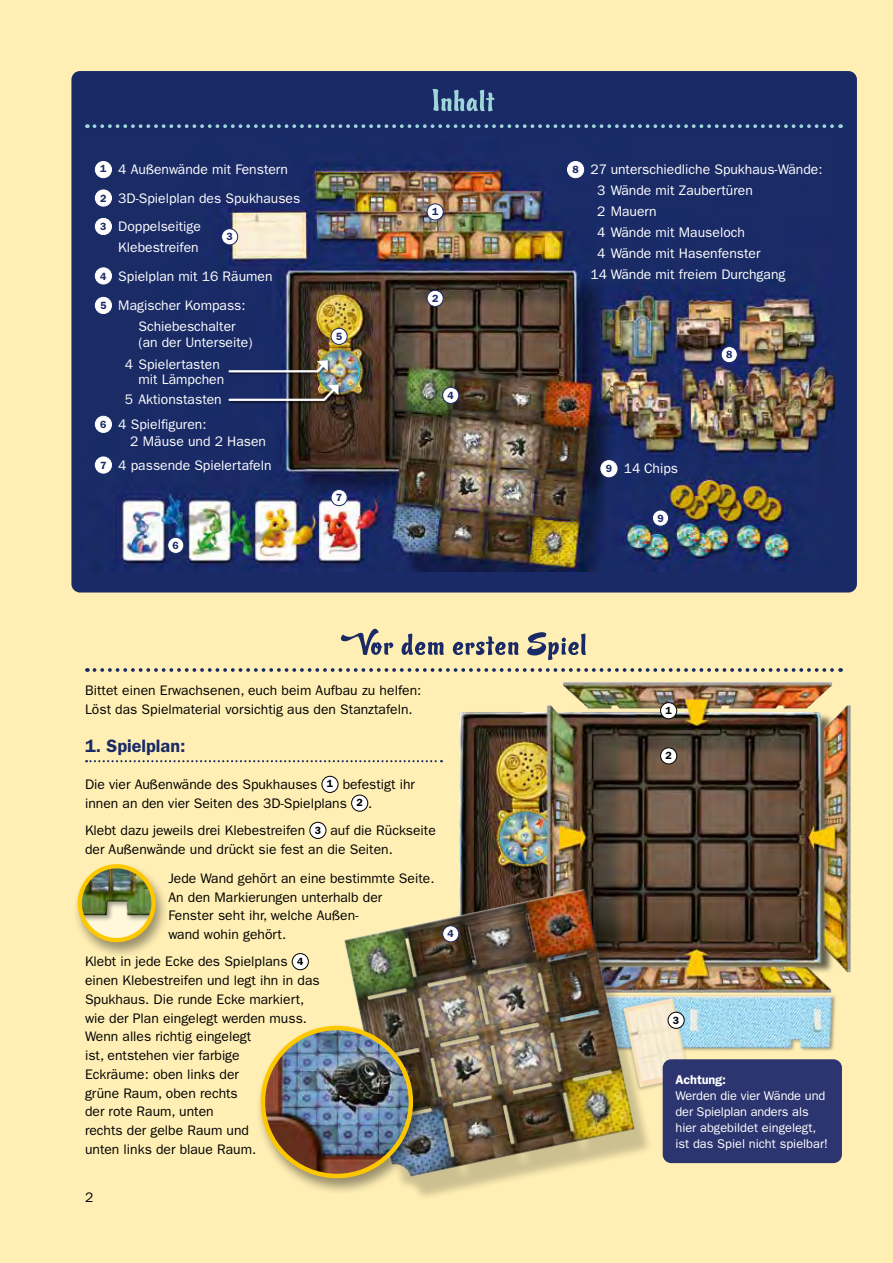
<style>
.page{position:relative;width:893px;height:1263px;background:#ffefb4}
.page>*{position:absolute;margin:0;border:0;box-sizing:border-box;transform-origin:0 0}
.t1{font:600 18px "Franklin Gothic";color:#1a2a67}
.t2{font:13.8px/18.8px "ITC Franklin Gothic Std";color:#000}
.t3{font:13.8px/28.5px "ITC Franklin Gothic Std";color:#fff}
.t4{font:12.75px/16.2px "ITC Franklin Gothic Std";color:#fff}
.t5{font:600 12.75px "Franklin Gothic";letter-spacing:-.01em;color:#fff}
.t6{font:600 10.5px "Franklin Gothic";color:#1a2a67}
.t7{font:600 10.5px "Franklin Gothic";color:#000}
.s1{font-family:"Franklin Gothic";font-weight:600;font-size:10.5px;color:#1a2a67}
.s2{font-family:"Franklin Gothic";font-weight:600;font-size:10.5px}
</style>
<div class="page">
<img style="left:697px;top:1004px;width:142px;height:57px">
<img style="left:653px;top:1004px;width:44px;height:90px">
<div style="left:668px;top:1012px;width:16px;height:16px;background:#fff;border-radius:50%"></div>
<div style="left:668px;top:1012px;width:17px;height:17px;border:1px solid #000;border-radius:50%"></div>
<svg style="left:94px;top:668px;width:356px;height:4px"></svg>
<svg style="left:341px;top:629px;width:245px;height:31px"></svg>
<svg style="left:86px;top:760px;width:356px;height:2px"></svg>
<div style="left:322px;top:776px;width:16px;height:16px;background:#fff;border-radius:50%"></div>
<div style="left:321px;top:776px;width:17px;height:17px;border:1px solid #000;border-radius:50%"></div>
<div style="left:352px;top:795px;width:16px;height:16px;background:#fff;border-radius:50%"></div>
<div style="left:351px;top:795px;width:17px;height:17px;border:1px solid #000;border-radius:50%"></div>
<div style="left:310px;top:822px;width:16px;height:16px;background:#fff;border-radius:50%"></div>
<div style="left:309px;top:822px;width:17px;height:17px;border:1px solid #000;border-radius:50%"></div>
<div style="left:292px;top:953px;width:16px;height:17px;background:#fff;border-radius:50%"></div>
<div style="left:292px;top:953px;width:17px;height:17px;border:1px solid #000;border-radius:50%"></div>
<div style="left:663px;top:1059px;width:179px;height:104px;background:#2c3570;border-radius:9px"></div>
<img style="left:453px;top:668px;width:398px;height:336px">
<div style="left:349px;top:901px;width:304px;height:300px;background:#000;opacity:.2"></div>
<img style="left:344px;top:880px;width:300px;height:304px">
<div style="left:256px;top:1024px;width:171px;height:171px;background:#000;opacity:.4"></div>
<img style="left:263px;top:1028px;width:148px;height:148px;border-radius:74px">
<div style="left:261px;top:1026px;width:152px;height:152px;border:4px solid #fec800;border-radius:50%"></div>
<div style="left:73px;top:862px;width:96px;height:97px;background:#000;opacity:.4"></div>
<svg style="left:80px;top:866px;width:74px;height:74px"></svg>
<img style="left:80px;top:866px;width:74px;height:61px">
<div style="left:78px;top:864px;width:78px;height:78px;border:4px solid #fec800;border-radius:50%"></div>
<div style="left:661px;top:703px;width:16px;height:16px;background:#fff;border-radius:50%"></div>
<div style="left:660px;top:702px;width:17px;height:17px;border:1px solid #000;border-radius:50%"></div>
<div style="left:661px;top:748px;width:16px;height:16px;background:#fff;border-radius:50%"></div>
<div style="left:660px;top:747px;width:17px;height:17px;border:1px solid #000;border-radius:50%"></div>
<div style="left:443px;top:926px;width:16px;height:16px;background:#fff;border-radius:50%"></div>
<div style="left:442px;top:925px;width:17px;height:17px;border:1px solid #1a2a67;border-radius:50%"></div>
<div style="left:71px;top:71px;width:786px;height:521px;background:#1a2a67;border-radius:9px"></div>
<svg style="left:94px;top:124px;width:747px;height:4px"></svg>
<svg style="left:432px;top:89px;width:62px;height:22px"></svg>
<img style="left:94px;top:161px;width:741px;height:411px">
<div style="left:567px;top:161px;width:17px;height:17px;background:#fff;border-radius:50%"></div>
<div style="left:567px;top:161px;width:17px;height:17px;border:1px solid #fff;border-radius:50%"></div>
<div style="left:95px;top:161px;width:16px;height:17px;background:#fff;border-radius:50%"></div>
<div style="left:95px;top:161px;width:17px;height:17px;border:1px solid #fff;border-radius:50%"></div>
<div style="left:95px;top:190px;width:16px;height:16px;background:#fff;border-radius:50%"></div>
<div style="left:95px;top:190px;width:17px;height:17px;border:1px solid #fff;border-radius:50%"></div>
<div style="left:95px;top:218px;width:16px;height:17px;background:#fff;border-radius:50%"></div>
<div style="left:95px;top:218px;width:17px;height:17px;border:1px solid #fff;border-radius:50%"></div>
<div style="left:95px;top:268px;width:16px;height:16px;background:#fff;border-radius:50%"></div>
<div style="left:95px;top:267px;width:17px;height:17px;border:1px solid #fff;border-radius:50%"></div>
<div style="left:95px;top:297px;width:16px;height:16px;background:#fff;border-radius:50%"></div>
<div style="left:95px;top:297px;width:17px;height:17px;border:1px solid #fff;border-radius:50%"></div>
<div style="left:95px;top:416px;width:16px;height:16px;background:#fff;border-radius:50%"></div>
<div style="left:95px;top:416px;width:17px;height:17px;border:1px solid #fff;border-radius:50%"></div>
<div style="left:95px;top:457px;width:16px;height:16px;background:#fff;border-radius:50%"></div>
<div style="left:95px;top:456px;width:17px;height:17px;border:1px solid #fff;border-radius:50%"></div>
<div style="left:601px;top:461px;width:16px;height:16px;background:#fff;border-radius:50%"></div>
<div style="left:600px;top:460px;width:17px;height:17px;border:1px solid #fff;border-radius:50%"></div>
<div style="left:427px;top:204px;width:16px;height:16px;background:#fff;border-radius:50%"></div>
<div style="left:427px;top:203px;width:17px;height:17px;border:1px solid #1a2a67;border-radius:50%"></div>
<div style="left:427px;top:290px;width:16px;height:16px;background:#fff;border-radius:50%"></div>
<div style="left:427px;top:290px;width:17px;height:17px;border:1px solid #1a2a67;border-radius:50%"></div>
<div style="left:331px;top:328px;width:16px;height:16px;background:#fff;border-radius:50%"></div>
<div style="left:331px;top:328px;width:17px;height:17px;border:1px solid #1a2a67;border-radius:50%"></div>
<div style="left:331px;top:489px;width:16px;height:17px;background:#fff;border-radius:50%"></div>
<div style="left:331px;top:489px;width:17px;height:17px;border:1px solid #1a2a67;border-radius:50%"></div>
<div style="left:721px;top:347px;width:16px;height:16px;background:#fff;border-radius:50%"></div>
<div style="left:721px;top:346px;width:17px;height:17px;border:1px solid #1a2a67;border-radius:50%"></div>
<div style="left:652px;top:510px;width:17px;height:16px;background:#fff;border-radius:50%"></div>
<div style="left:652px;top:510px;width:17px;height:17px;border:1px solid #1a2a67;border-radius:50%"></div>
<div style="left:168px;top:537px;width:16px;height:16px;background:#fff;border-radius:50%"></div>
<div style="left:167px;top:537px;width:17px;height:17px;border:1px solid #1a2a67;border-radius:50%"></div>
<div style="left:443px;top:387px;width:16px;height:16px;background:#fff;border-radius:50%"></div>
<div style="left:442px;top:387px;width:17px;height:17px;border:1px solid #1a2a67;border-radius:50%"></div>
<div style="left:222px;top:229px;width:16px;height:16px;background:#fff;border-radius:50%"></div>
<div style="left:221px;top:228px;width:17px;height:17px;border:1px solid #1a2a67;border-radius:50%"></div>
<div style="left:229px;top:385px;width:112px;height:18px;background:#000;opacity:.4"></div>
<svg style="left:227px;top:384px;width:112px;height:18px"></svg>
<div style="left:229px;top:361px;width:101px;height:14px;background:#000;opacity:.4"></div>
<svg style="left:227px;top:360px;width:101px;height:14px"></svg>
<p class="t3" style="left:100px;top:156px;width:202px"><span class="s1">1</span> 4 Außenwände mit Fenstern<br><span class="s1">2</span> 3D-Spielplan des Spukhauses<br><span class="s1">3</span> Doppelseitige</p>
<p class="t3" style="left:100px;top:233px;width:174px;line-height:29px;text-indent:18px">Klebestreifen<br><span class="s1">4</span> Spielplan mit 16 Räumen<br><span class="s1">5</span> Magischer Kompass:</p>
<p class="t3" style="left:139px;top:319px;width:115px;line-height:16px">Schiebeschalter (an der Unterseite)</p>
<p class="t3" style="left:139px;top:357px;width:87px;line-height:15px;text-indent:-14px">4 Spielertasten mit Lämpchen</p>
<p class="t3" style="left:100px;top:387px;width:123px;line-height:25px;text-indent:25px">5 Aktionstasten<br><span class="s1">6</span> 4 Spielfiguren:</p>
<p class="t3" style="left:100px;top:429px;width:173px;line-height:24.2px;text-indent:30px">2 Mäuse und 2 Hasen<br><span class="s1">7</span> 4 passende Spielertafeln</p>
<p class="t6" style="left:226px;top:231px;width:8px">3</p>
<p class="t6" style="left:173px;top:539px;width:8px">6</p>
<p class="t6" style="left:336px;top:330px;width:8px">5</p>
<p class="t6" style="left:336px;top:491px;width:8px">7</p>
<p class="t6" style="left:432px;top:206px;width:8px">1</p>
<p class="t6" style="left:432px;top:292px;width:8px">2</p>
<p class="t6" style="left:448px;top:389px;width:8px">4</p>
<p class="t2" style="left:85px;top:681px;width:338px">Bittet einen Erwachsenen, euch beim Aufbau zu helfen:<br>Löst das Spielmaterial vorsichtig aus den Stanztafeln.</p>
<h1 class="t1" style="left:85px;top:735px;width:102px">1. Spielplan:</h1>
<p class="t2" style="left:85px;top:775px;width:332px">Die vier Außenwände des Spukhauses <span class="s2">1</span> be festigt ihr innen an den vier Seiten des 3D-Spielplans <span class="s2">2</span> .</p>
<p class="t2" style="left:85px;top:821px;width:352px">Klebt dazu jeweils drei Klebestreifen <span class="s2">3</span> auf die Rückseite der Außenwände und drückt sie fest an die Seiten.</p>
<p class="t2" style="left:168px;top:869px;width:268px">Jede Wand gehört an eine bestimmte Seite.<br>An den Mar kierungen unterhalb der<br>Fenster seht ihr, welche Außen-<br>wand wohin gehört.</p>
<p class="t2" style="left:85px;top:952px;width:236px">Klebt in jede Ecke des Spielplans <span class="s2">4 </span>einen Klebestreifen und legt ihn in das<br>Spukhaus. Die runde Ecke markiert, wie der Plan ein gelegt werden muss.<br>Wenn alles richtig ein gelegt<br>ist, entstehen vier farbige<br>Eck räume: oben links der<br>grüne Raum, oben rechts<br>der rote Raum, unten<br>rechts der gelbe Raum und<br>unten links der blaue Raum.</p>
<p class="t6" style="left:448px;top:927px;width:8px">4</p>
<p class="t2" style="left:85px;top:1188px;width:10px">2</p>
<p class="t3" style="left:572px;top:156px;width:252px"><span class="s1">8</span> 27 unterschiedliche Spukhaus-Wände:</p>
<p class="t3" style="left:597px;top:177px;width:157px">3 Wände mit Zaubertüren</p>
<p class="t3" style="left:597px;top:198px;width:61px">2 Mauern</p>
<p class="t3" style="left:597px;top:219px;width:149px">4 Wände mit Mauseloch</p>
<p class="t3" style="left:597px;top:240px;width:165px">4 Wände mit Hasenfenster</p>
<p class="t3" style="left:590px;top:261px;width:197px">14 Wände mit freiem Durchgang</p>
<p class="t3" style="left:606px;top:455px;width:74px"><span class="s1">9</span> 14 Chips</p>
<p class="t6" style="left:657px;top:512px;width:8px">9</p>
<p class="t6" style="left:726px;top:348px;width:8px">8</p>
<p class="t7" style="left:665px;top:704px;width:8px">1</p>
<p class="t7" style="left:665px;top:749px;width:8px">2</p>
<p class="t7" style="left:673px;top:1014px;width:8px">3</p>
<p class="t5" style="left:675px;top:1072px;width:52px">Achtung:</p>
<p class="t4" style="left:675px;top:1088px;width:154px">Werden die vier Wände und der Spielplan anders als hier abgebildet ein gelegt, ist das Spiel nicht spielbar!</p>
</div>
